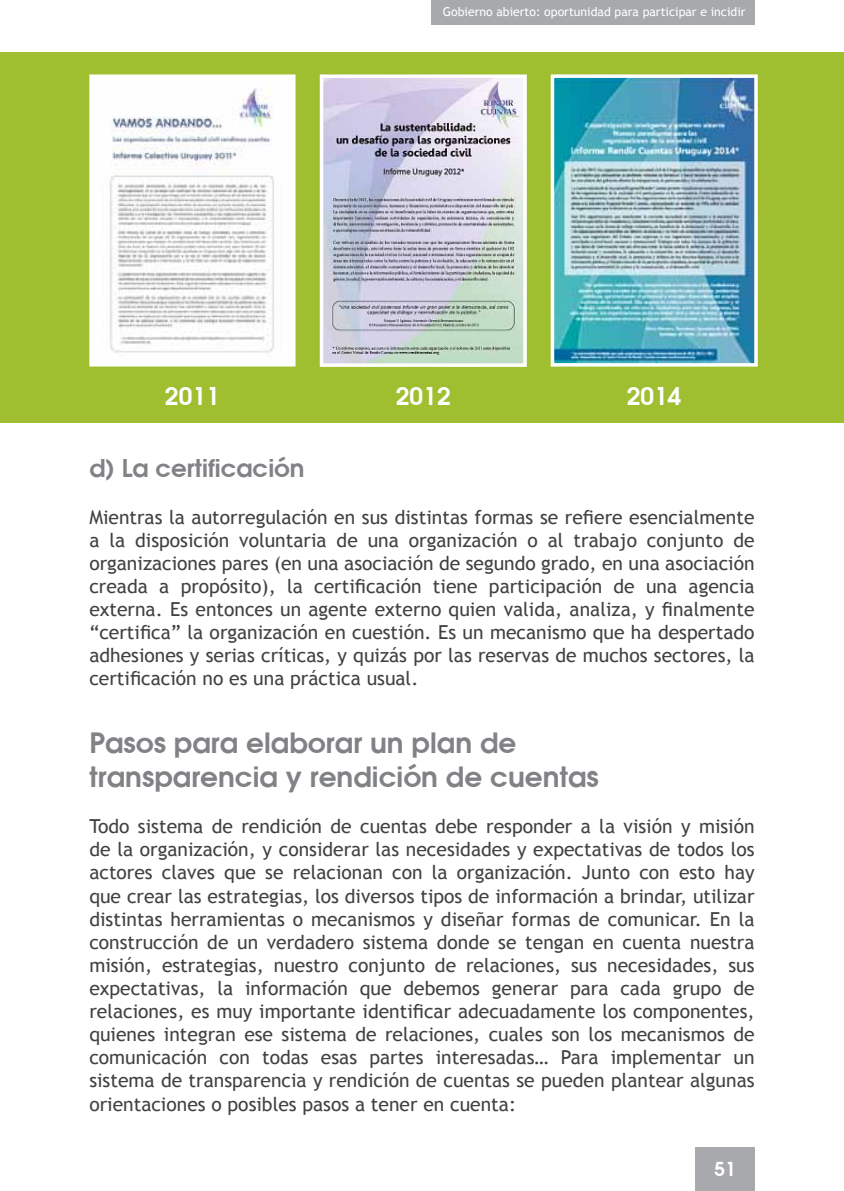
<style>
.page{position:relative;width:844px;height:1191px;background:#fff}
.page>*{position:absolute;margin:0;border:0;box-sizing:border-box;transform-origin:0 0}
.t1{font:600 28px/33.6px "Avant Garde";color:#808285}
.t2{font:600 24.5px "Avant Garde";color:#808285}
.t3{font:600 24.5px "Avant Garde";color:#fff}
.t4{font:19.25px/23.1px "Trebuchet MS";color:#414042;text-align:justify}
.t5{font:600 19.25px "Avant Garde";color:#fff}
.t6{font:12.25px "Trebuchet MS";color:#fff}
</style>
<div class="page">
<div style="left:695px;top:1147px;width:59px;height:44px;background:#a7a9ac"></div>
<div style="left:430px;top:0;width:324px;height:25px;background:#a7a9ac"></div>
<div style="left:0;top:52px;width:843px;height:370px;background:#9fbf30"></div>
<img style="left:94px;top:79px;width:196px;height:282px">
<div style="left:89px;top:74px;width:206px;height:292px;border:4px solid #fff"></div>
<img style="left:325px;top:79px;width:196px;height:283px">
<div style="left:320px;top:74px;width:206px;height:293px;border:4px solid #fff"></div>
<img style="left:555px;top:79px;width:197px;height:282px">
<div style="left:550px;top:74px;width:207px;height:292px;border:4px solid #fff"></div>
<p class="t6" style="left:442px;top:5px;width:304px">Gobierno abierto: oportunidad para participar e incidir</p>
<p class="t3" style="left:165px;top:380px;width:56px">2011</p>
<p class="t3" style="left:396px;top:380px;width:56px">2012</p>
<p class="t3" style="left:626px;top:380px;width:56px">2014</p>
<p class="t2" style="left:89px;top:452px;width:217px">d) La certificación</p>
<p class="t4" style="left:89px;top:505px;width:666px">Mientras la autorregulación en sus distintas formas se refiere esencialmente a la disposición voluntaria de una organización o al trabajo conjunto de organizaciones pares (en una asociación de segundo grado, en una asociación creada a propósito), la certificación tiene participación de una agencia externa. Es entonces un agente externo quien valida, analiza, y finalmente “certifica” la organización en cuestión. Es un mecanismo que ha despertado adhesiones y serias críticas, y quizás por las reservas de muchos sectores, la certificación no es una práctica usual.</p>
<h1 class="t1" style="left:89px;top:726px;width:511px">Pasos para elaborar un plan de transparencia y rendición de cuentas</h1>
<p class="t4" style="left:89px;top:815px;width:666px">Todo sistema de rendición de cuentas debe responder a la visión y misión de la organización, y considerar las necesidades y expectativas de todos los actores claves que se relacionan con la organización. Junto con esto hay que crear las estrategias, los diversos tipos de información a brindar, utilizar distintas herramientas o mecanismos y diseñar formas de comunicar. En la construcción de un verdadero sistema donde se tengan en cuenta nuestra misión, estrategias, nuestro conjunto de relaciones, sus necesidades, sus expectativas, la información que debemos generar para cada grupo de relaciones, es muy importante identificar adecuadamente los componentes, quienes integran ese sistema de relaciones, cuales son los mecanismos de comunicación con todas esas partes interesadas… Para implementar un sistema de transparencia y rendición de cuentas se pueden plantear algunas orientaciones o posibles pasos a tener en cuenta:</p>
<p class="t5" style="left:714px;top:1156px;width:23px">51</p>
</div>
